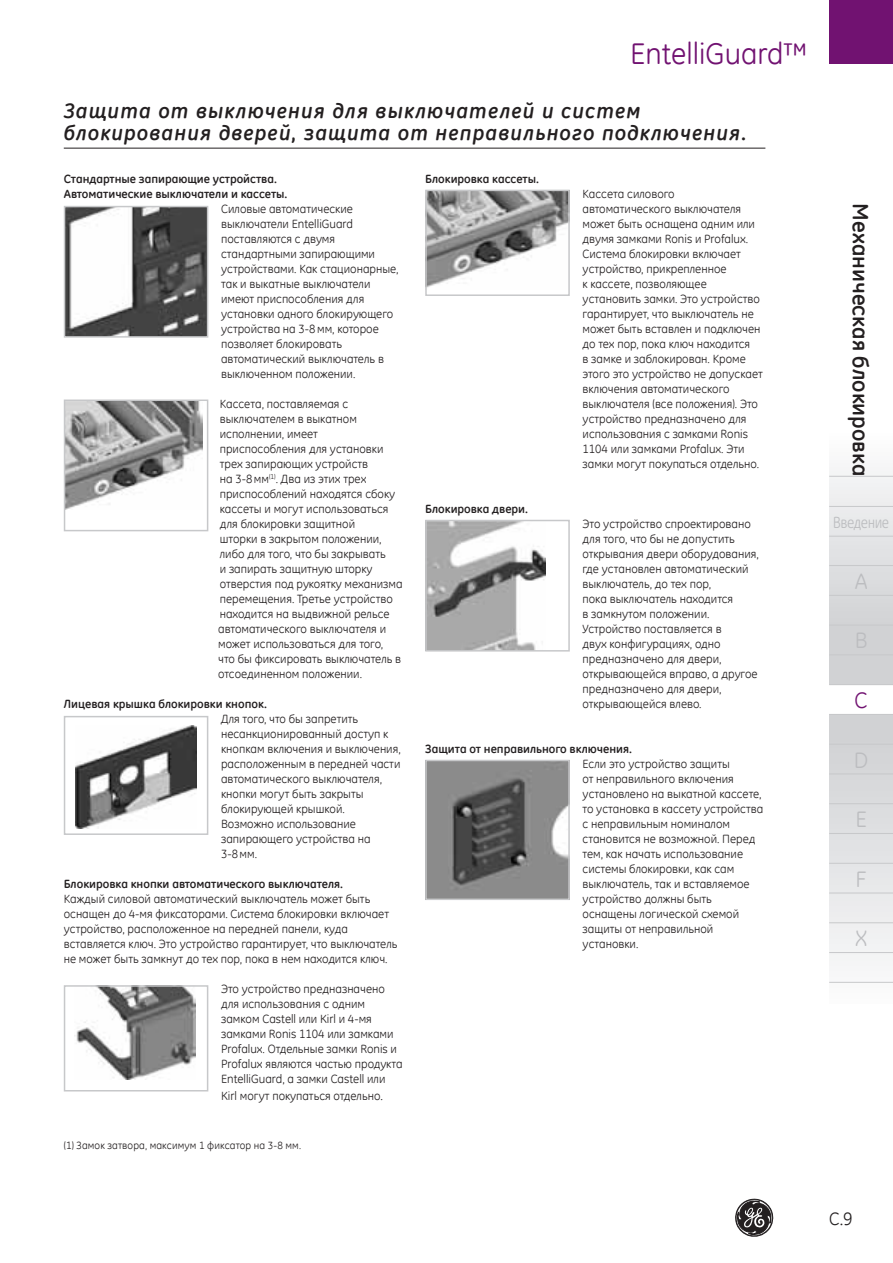
<style>
.page{position:relative;width:893px;height:1263px;background:#fff}
.page>*{position:absolute;margin:0;border:0;box-sizing:border-box;transform-origin:0 0}
.t1{font:30px "GE Inspira";color:#711271}
.t2{font:700 22.5px "GE Inspira";color:#231f20}
.t3{font:22.5px "GE Inspira";color:#bcbdc0}
.t4{font:22.5px "GE Inspira";color:#711271}
.t5{font:italic 700 21px/22.5px "GE Inspira";letter-spacing:.05em;color:#231f20}
.t6{font:18px "GE Inspira";color:#231f20}
.t7{font:16.5px "GE Inspira Cond Cyr";letter-spacing:-.03em;color:#bcbdc0}
.t8{font:12px/15px "GE Inspira";color:#231f20}
.t9{font:700 12px/15px "GE Inspira";color:#231f20}
.t10{font:10.5px "GE Inspira";letter-spacing:.01em;color:#231f20}
.s1{font-size:12.75px}
</style>
<div class="page">
<div style="left:829px;top:714px;width:64px;height:289px;background:linear-gradient(to bottom,#cdced0,#fbfbfb)"></div>
<div style="left:829px;top:395px;width:64px;height:290px;background:linear-gradient(to bottom,#fff,#c9cacd)"></div>
<div style="left:829px;top:0;width:64px;height:64px;background:#711271"></div>
<hr style="left:829px;top:476px;width:64px;height:1px;background:#c7c8ca">
<hr style="left:829px;top:565px;width:64px;height:1px;background:#c7c8ca">
<hr style="left:829px;top:506px;width:64px;height:1px;background:#c7c8ca">
<hr style="left:829px;top:595px;width:64px;height:1px;background:#c7c8ca">
<hr style="left:829px;top:536px;width:64px;height:1px;background:#c7c8ca">
<hr style="left:829px;top:625px;width:64px;height:1px;background:#c7c8ca">
<hr style="left:829px;top:654px;width:64px;height:1px;background:#c7c8ca">
<hr style="left:829px;top:684px;width:64px;height:1px;background:#c7c8ca">
<hr style="left:829px;top:714px;width:64px;height:1px;background:#c7c8ca">
<hr style="left:829px;top:744px;width:64px;height:1px;background:#c7c8ca">
<hr style="left:829px;top:773px;width:64px;height:1px;background:#c7c8ca">
<hr style="left:829px;top:803px;width:64px;height:1px;background:#c7c8ca">
<hr style="left:829px;top:833px;width:64px;height:1px;background:#c7c8ca">
<hr style="left:829px;top:863px;width:64px;height:1px;background:#c7c8ca">
<hr style="left:829px;top:893px;width:64px;height:1px;background:#c7c8ca">
<hr style="left:829px;top:922px;width:64px;height:1px;background:#c7c8ca">
<hr style="left:829px;top:952px;width:64px;height:1px;background:#c7c8ca">
<hr style="left:829px;top:982px;width:64px;height:1px;background:#c7c8ca">
<svg style="left:735px;top:1198px;width:39px;height:39px"></svg>
<img style="left:67px;top:209px;width:138px;height:126px">
<div style="left:64px;top:206px;width:144px;height:132px;border:2px solid #c7c8ca"></div>
<img style="left:428px;top:193px;width:139px;height:94px">
<div style="left:425px;top:190px;width:145px;height:106px;border:2px solid #c7c8ca"></div>
<img style="left:428px;top:523px;width:118px;height:126px">
<div style="left:425px;top:520px;width:145px;height:132px;border:2px solid #c7c8ca"></div>
<img style="left:428px;top:763px;width:139px;height:134px">
<div style="left:425px;top:760px;width:145px;height:140px;border:2px solid #c7c8ca"></div>
<img style="left:67px;top:402px;width:136px;height:107px">
<div style="left:64px;top:399px;width:144px;height:132px;border:2px solid #c7c8ca"></div>
<img style="left:76px;top:725px;width:121px;height:103px">
<div style="left:64px;top:716px;width:144px;height:119px;border:2px solid #c7c8ca"></div>
<img style="left:75px;top:988px;width:121px;height:91px">
<div style="left:64px;top:985px;width:144px;height:106px;border:2px solid #c7c8ca"></div>
<hr style="left:64px;top:148px;width:701px;height:1px;background:#231f20">
<h1 class="t1" style="left:630px;top:34px;width:179px">EntelliGuard™</h1>
<h3 class="t5" style="left:64px;top:99px;width:684px">Защита от выключения для выключателей и систем блокирования дверей, защита от неправильного подключения.</h3>
<p class="t9" style="left:64px;top:171px;width:225px">Стандартные запирающие устройства.<br>Автоматические выключатели и кассеты.</p>
<p class="t8" style="left:221px;top:201px;width:179px">Силовые автоматические выключатели EntelliGuard поставляются с двумя стандартными запирающими устройствами. Как стационарные, так и выкатные выключатели имеют приспособления для установки одного блокирующего устройства на 3-8мм, которое позволяет блокировать автоматический выключатель в выключенном положении.</p>
<p class="t8" style="left:218px;top:396px;width:186px">Кассета, поставляемая с выключателем в выкатном исполнении, имеет приспособления для установки трех запирающих устройств<br>на 3-8мм<sup>(1)</sup>. Два из этих трех приспособлений находятся сбоку кассеты и могут использоваться для блокировки защитной<br>шторки в закрытом положении, либо для того, что бы закрывать<br>и запирать защитную шторку отверстия под рукоятку механизма перемещения. Третье устройство находится на выдвижной рельсе автоматического выключателя и может использоваться для того, что бы фиксировать выключатель в отсоединенном положении.</p>
<p class="t9" style="left:64px;top:696px;width:205px">Лицевая крышка блокировки кнопок.</p>
<p class="t8" style="left:221px;top:711px;width:181px">Для того, что бы запретить несанкционированный доступ к кнопкам включения и выключения, расположенным в передней части автоматического выключателя, кнопки могут быть закрыты блокирующей крышкой.<br>Возможно использование запирающего устройства на<br>3-8мм.</p>
<p class="t9" style="left:64px;top:876px;width:281px">Блокировка кнопки автоматического выключателя.</p>
<p class="t8" style="left:64px;top:891px;width:335px">Каждый силовой автоматический выключатель может быть оснащен до 4-мя фиксаторами. Система блокировки включает устройство, расположенное на передней панели, куда вставляется ключ. Это устройство гарантирует, что выключатель не может быть замкнут до тех пор, пока в нем находится ключ.</p>
<p class="t8" style="left:221px;top:981px;width:183px">Это устройство предназначено для использования с одним замком Castell или Kirl и 4-мя замками Ronis 1104 или замками<br>Profalux. Отдельные замки Ronis и<br>Profalux являются частью продукта<br>EntelliGuard, а замки Castell или</p>
<p class="t8" style="left:221px;top:1087px;width:163px">Kirl могут покупаться отдельно<span class="s1">.</span></p>
<p class="t10" style="left:64px;top:1139px;width:239px">(1) Замок затвора, максимум 1 фиксатор на 3-8 мм.</p>
<p class="t9" style="left:425px;top:171px;width:115px">Блокировка кассеты.</p>
<p class="t9" style="left:425px;top:501px;width:104px">Блокировка двери.</p>
<p class="t8" style="left:583px;top:186px;width:182px">Кассета силового автоматического выключателя может быть оснащена одним или двумя замками Ronis и Profalux.<br>Система блокировки включает устройство, прикрепленное<br>к кассете, позволяющее установить замки. Это устройство гарантирует, что выключатель не может быть вставлен и подключен до тех пор, пока ключ находится<br>в замке и заблокирован. Кроме этого это устройство не допускает включения автоматического выключателя (все положения). Это устройство предназначено для использования с замками Ronis<br>1104 или замками Profalux. Эти замки могут покупаться отдельно.</p>
<p class="t8" style="left:583px;top:516px;width:178px">Это устройство спроектировано для того, что бы не допустить открывания двери оборудования, где установлен автоматический выключатель, до тех пор,<br>пока выключатель находится<br>в замкнутом положении.<br>Устройство поставляется в<br>двух конфигурациях, одно предназначено для двери, открывающейся вправо, а другое предназначено для двери, открывающейся влево.</p>
<p class="t9" style="left:425px;top:741px;width:208px">Защита от неправильного включения.</p>
<p class="t8" style="left:583px;top:756px;width:182px">Если это устройство защиты<br>от неправильного включения установлено на выкатной кассете, то установка в кассету устройства с неправильным номиналом становится не возможной. Перед тем, как начать использование системы блокировки, как сам выключатель, так и вставляемое устройство должны быть оснащены логической схемой защиты от неправильной установки.</p>
<h2 class="t2" style="left:875px;top:203px;width:274px;rotate:90deg">Механическая блокировка</h2>
<h3 class="t7" style="left:833px;top:512px;width:58px">Введение</h3>
<h2 class="t3" style="left:855px;top:567px;width:14px">A</h2>
<h2 class="t3" style="left:855px;top:626px;width:14px">B</h2>
<h2 class="t4" style="left:854px;top:686px;width:15px">C</h2>
<h2 class="t3" style="left:854px;top:745px;width:16px">D</h2>
<h2 class="t3" style="left:855px;top:805px;width:13px">E</h2>
<h2 class="t3" style="left:855px;top:864px;width:13px">F</h2>
<h2 class="t3" style="left:855px;top:924px;width:14px">X</h2>
<h3 class="t6" style="left:829px;top:1207px;width:25px">C.9</h3>
</div>
